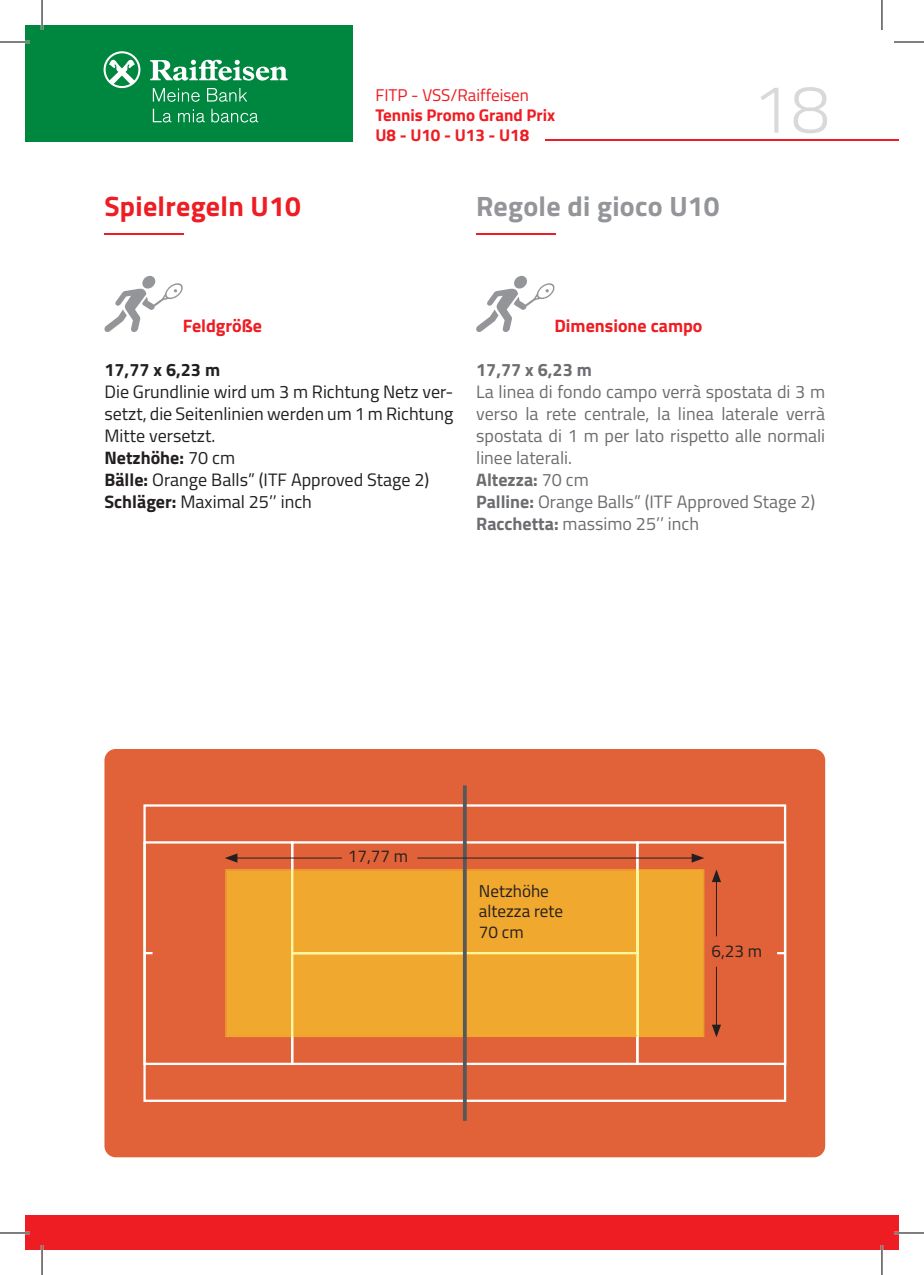
<style>
.page{position:relative;width:924px;height:1275px;background:#fff}
.page>*{position:absolute;margin:0;border:0;box-sizing:border-box;transform-origin:0 0}
.t1{font:300 68px "Cairo";color:#d8d9db}
.t2{font:700 28px "Cairo";letter-spacing:.01em;color:#939598}
.t3{font:700 28px "Cairo";letter-spacing:.01em;color:#ee1d23}
.t4{font:18px/22px "Cairo";color:#6c6d70}
.t5{font:18px/22px "Cairo";color:#231f20}
.t6{font:700 18px "Cairo";color:#ee1d23}
.t7{font:700 18px "Cairo";color:#231f20}
.t8{font:700 18px "Cairo";color:#6c6d70}
.t9{font:17.2px/20.8px "Cairo";color:#231f20}
.t10{font:700 17px/20px "Cairo";color:#ee1d23}
.t11{font:17px "Cairo";color:#ee1d23}
.s1{font-weight:700}
</style>
<div class="page">
<hr style="left:545px;top:139px;width:353px;height:2px;background:#ee1d23">
<div style="left:25px;top:1216px;width:873px;height:34px;background:#ee1d23"></div>
<div style="left:25px;top:25px;width:327px;height:116px;background:#00873f"></div>
<svg style="left:150px;top:60px;width:137px;height:21px"></svg>
<svg style="left:103px;top:51px;width:37px;height:38px"></svg>
<svg style="left:153px;top:88px;width:47px;height:14px"></svg>
<svg style="left:207px;top:88px;width:40px;height:14px"></svg>
<svg style="left:153px;top:109px;width:18px;height:14px"></svg>
<svg style="left:178px;top:109px;width:27px;height:14px"></svg>
<svg style="left:211px;top:109px;width:47px;height:14px"></svg>
<svg style="left:104px;top:276px;width:79px;height:56px"></svg>
<hr style="left:104px;top:233px;width:80px;height:2px;background:#ee1d23">
<svg style="left:476px;top:276px;width:78px;height:56px"></svg>
<hr style="left:476px;top:233px;width:79px;height:2px;background:#ee1d23">
<div style="left:104px;top:749px;width:720px;height:408px;background:#e16238;border-radius:11px"></div>
<div style="left:143px;top:804px;width:642px;height:298px;border:2px solid #fff"></div>
<svg style="left:462px;top:785px;width:4px;height:335px"></svg>
<svg style="left:143px;top:841px;width:642px;height:224px"></svg>
<hr style="left:0;top:41px;width:30px;height:2px;background:#fff">
<hr style="left:0;top:1231px;width:30px;height:3px;background:#fff">
<hr style="left:893px;top:1231px;width:30px;height:3px;background:#fff">
<hr style="left:41px;top:0;width:2px;height:30px;background:#fff">
<hr style="left:41px;top:1245px;width:2px;height:30px;background:#fff">
<hr style="left:880px;top:1245px;width:2px;height:30px;background:#fff">
<hr style="left:0;top:42px;width:30px;height:1px;background:#000">
<hr style="left:893px;top:42px;width:30px;height:1px;background:#000">
<hr style="left:0;top:1232px;width:30px;height:1px;background:#000">
<hr style="left:893px;top:1232px;width:30px;height:1px;background:#000">
<hr style="left:42px;top:0;width:1px;height:30px;background:#000">
<hr style="left:42px;top:1245px;width:1px;height:30px;background:#000">
<hr style="left:881px;top:0;width:1px;height:30px;background:#000">
<hr style="left:881px;top:1245px;width:1px;height:30px;background:#000">
<h2 class="t3" style="left:104px;top:183px;width:198px">Spielregeln U10</h2>
<p class="t11" style="left:375px;top:83px;width:155px">FITP - VSS/Raiffeisen</p>
<p class="t10" style="left:375px;top:105px;width:181px">Tennis Promo Grand Prix<br>U8 - U10 - U13 - U18</p>
<h2 class="t2" style="left:476px;top:183px;width:245px">Regole di gioco U10</h2>
<h1 class="t1" style="left:752px;top:60px;width:78px">18</h1>
<p class="t6" style="left:183px;top:311px;width:81px">Feldgröße</p>
<p class="t7" style="left:104px;top:355px;width:117px">17,77 x 6,23 m</p>
<p class="t5" style="left:104px;top:381px;width:350px">Die Grundlinie wird um 3 m Richtung Netz ver&shy;setzt, die Seitenlinien werden um 1 m Richtung<br>Mitte versetzt.<br><span class="s1">Netzhöhe:</span> 70 cm<br><span class="s1">Bälle:</span> Orange Balls” (ITF Approved Stage 2)<br><span class="s1">Schläger:</span> Maximal 25’’ inch</p>
<p class="t6" style="left:554px;top:311px;width:149px">Dimensione campo</p>
<p class="t8" style="left:476px;top:355px;width:117px">17,77 x 6,23 m</p>
<p class="t4" style="left:476px;top:381px;width:350px">La linea di fondo campo verrà spostata di 3 m verso la rete centrale, la linea laterale verrà spostata di 1 m per lato rispetto alle normali linee laterali.<br><span class="s1">Altezza:</span> 70 cm<br><span class="s1">Palline:</span> Orange Balls” (ITF Approved Stage 2)<br><span class="s1">Racchetta:</span> massimo 25’’ inch</p>
<p class="t9" style="left:348px;top:846px;width:62px">17,77 m</p>
<p class="t9" style="left:478px;top:880px;width:86px">Netzhöhe altezza rete<br>70 cm</p>
<p class="t9" style="left:711px;top:940px;width:52px">6,23 m</p>
</div>
